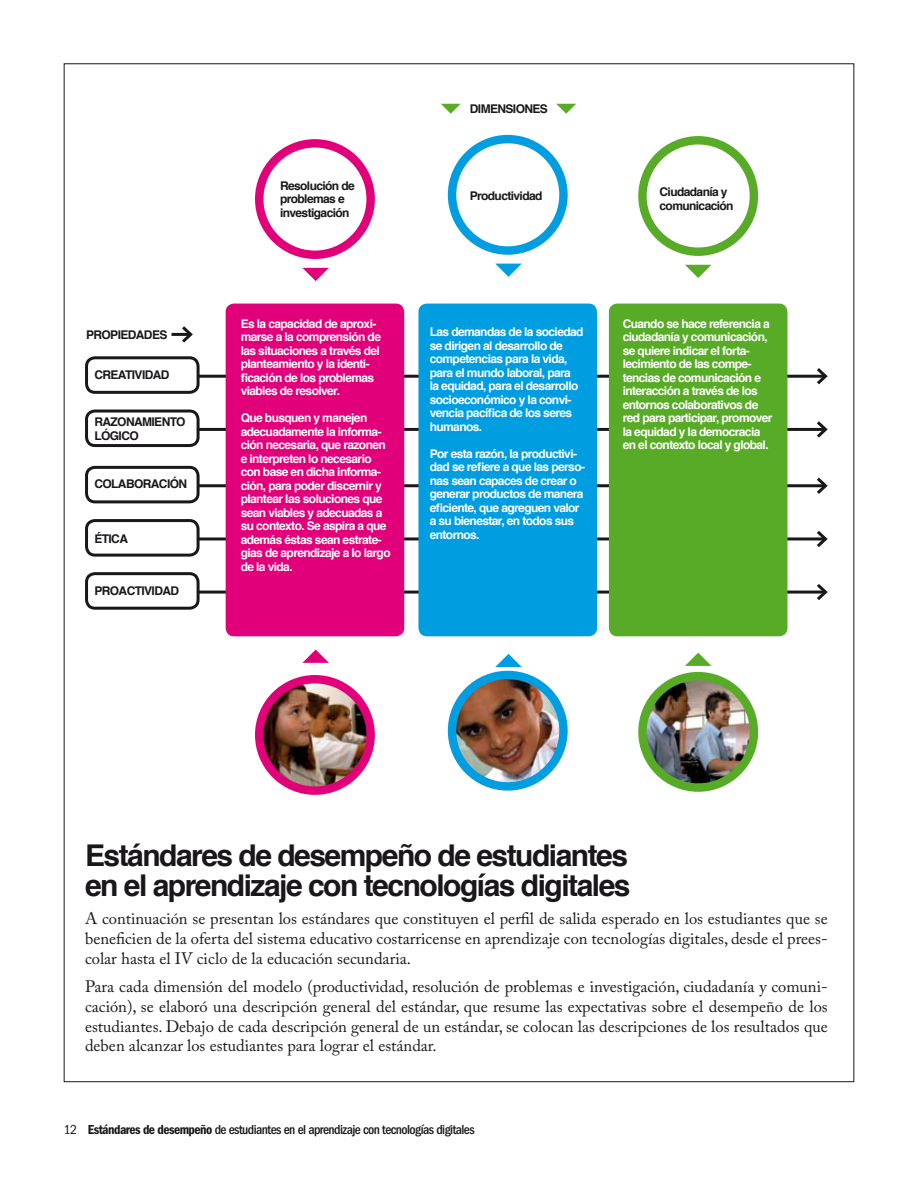
<style>
.page{position:relative;width:918px;height:1188px;background:#fff}
.page>*{position:absolute;margin:0;border:0;box-sizing:border-box;transform-origin:0 0}
.t1{font:700 30px/30px "Helvetica";letter-spacing:-.05em;color:#1a171b}
.t2{font:16.5px/19.8px "Adobe Caslon Pro";color:#1a171b;text-align:justify}
.t3{font:500 condensed 13.5px "Franklin Gothic";letter-spacing:-.04em;color:#1a171b}
.t4{font:700 12px/13.5px "Helvetica";letter-spacing:-.05em;color:#fff}
.t5{font:700 12px/13.5px "Helvetica";letter-spacing:-.05em;color:#1a171b}
.s1{font-weight:400}
.s2{font-weight:600}
</style>
<div class="page">
<hr style="left:198px;top:375px;width:628px;height:3px;background:#1a171b">
<svg style="left:814px;top:368px;width:14px;height:17px"></svg>
<hr style="left:198px;top:484px;width:628px;height:3px;background:#1a171b">
<svg style="left:814px;top:477px;width:14px;height:17px"></svg>
<hr style="left:198px;top:428px;width:628px;height:3px;background:#1a171b">
<svg style="left:814px;top:421px;width:14px;height:17px"></svg>
<hr style="left:198px;top:537px;width:628px;height:3px;background:#1a171b">
<svg style="left:814px;top:531px;width:14px;height:16px"></svg>
<hr style="left:198px;top:591px;width:628px;height:3px;background:#1a171b">
<svg style="left:814px;top:584px;width:14px;height:17px"></svg>
<div style="left:85px;top:356px;width:115px;height:38px;border:3px solid #1a171b;border-radius:9px"></div>
<div style="left:85px;top:466px;width:115px;height:37px;border:3px solid #1a171b;border-radius:9px"></div>
<div style="left:85px;top:410px;width:115px;height:37px;border:3px solid #1a171b;border-radius:9px"></div>
<div style="left:85px;top:519px;width:115px;height:38px;border:3px solid #1a171b;border-radius:9px"></div>
<div style="left:85px;top:572px;width:115px;height:38px;border:3px solid #1a171b;border-radius:9px"></div>
<div style="left:609px;top:304px;width:178px;height:332px;background:#58ab27;border-radius:9px"></div>
<div style="left:638px;top:136px;width:120px;height:120px;border:8px solid #58ab27;border-radius:50%"></div>
<svg style="left:685px;top:265px;width:26px;height:13px"></svg>
<img style="left:642px;top:676px;width:112px;height:112px;border-radius:56px">
<div style="left:638px;top:672px;width:120px;height:120px;border:8px solid #58ab27;border-radius:50%"></div>
<div style="left:418px;top:304px;width:179px;height:332px;background:#009ee0;border-radius:9px"></div>
<div style="left:448px;top:135px;width:120px;height:120px;border:8px solid #009ee0;border-radius:50%"></div>
<svg style="left:495px;top:264px;width:27px;height:13px"></svg>
<img style="left:452px;top:677px;width:111px;height:107px">
<div style="left:448px;top:671px;width:120px;height:120px;border:8px solid #009ee0;border-radius:50%"></div>
<svg style="left:495px;top:654px;width:27px;height:13px"></svg>
<svg style="left:685px;top:653px;width:26px;height:13px"></svg>
<svg style="left:556px;top:104px;width:20px;height:10px"></svg>
<svg style="left:441px;top:104px;width:20px;height:10px"></svg>
<hr style="left:171px;top:333px;width:20px;height:3px;background:#1a171b">
<svg style="left:179px;top:326px;width:14px;height:17px"></svg>
<div style="left:226px;top:304px;width:178px;height:332px;background:#e2007a;border-radius:9px"></div>
<div style="left:255px;top:139px;width:120px;height:120px;border:8px solid #e2007a;border-radius:50%"></div>
<svg style="left:302px;top:268px;width:27px;height:13px"></svg>
<img style="left:259px;top:679px;width:112px;height:112px;border-radius:56px">
<div style="left:255px;top:675px;width:120px;height:120px;border:8px solid #e2007a;border-radius:50%"></div>
<svg style="left:302px;top:650px;width:27px;height:13px"></svg>
<p class="t5" style="left:280px;top:179px;width:76px">Resolución de problemas e investigación</p>
<p class="t5" style="left:470px;top:102px;width:80px">DIMENSIONES</p>
<p class="t5" style="left:470px;top:190px;width:74px">Productividad</p>
<p class="t5" style="left:660px;top:186px;width:76px">Ciudadanía y comunicación</p>
<p class="t5" style="left:86px;top:328px;width:83px">PROPIEDADES</p>
<p class="t4" style="left:241px;top:317px;width:142px">Es la capacidad de aproxi&shy;marse a la comprensión de las situaciones a través del planteamiento y la identi&shy;ficación de los problemas viables de resolver.</p>
<p class="t4" style="left:241px;top:412px;width:151px">Que busquen y manejen adecuadamente la informa&shy;ción necesaria, que razonen e interpreten lo necesario con base en dicha informa&shy;ción, para poder discernir y plantear las soluciones que sean viables y adecuadas a su contexto. Se aspira a que además éstas sean estrate&shy;gias de aprendizaje a lo largo de la vida.</p>
<p class="t5" style="left:94px;top:368px;width:77px">CREATIVIDAD</p>
<p class="t5" style="left:94px;top:416px;width:93px">RAZONAMIENTO<br>LÓGICO</p>
<p class="t5" style="left:94px;top:478px;width:94px">COLABORACIÓN</p>
<p class="t5" style="left:94px;top:533px;width:35px">ÉTICA</p>
<p class="t5" style="left:94px;top:585px;width:86px">PROACTIVIDAD</p>
<p class="t4" style="left:430px;top:325px;width:155px">Las demandas de la sociedad se dirigen al desarrollo de competencias para la vida, para el mundo laboral, para<br>la equidad, para el desarrollo socioeconómico y la convi&shy;vencia pacífica de los seres humanos.</p>
<p class="t4" style="left:430px;top:447px;width:157px">Por esta razón, la productivi&shy;dad se refiere a que las perso&shy;nas sean capaces de crear o generar productos de manera eficiente, que agreguen valor a su bienestar, en todos sus entornos.</p>
<p class="t4" style="left:623px;top:317px;width:151px">Cuando se hace referencia a ciudadanía y comunicación, se quiere indicar el forta&shy;lecimiento de las compe&shy;tencias de comunicación e interacción a través de los entornos colaborativos de red para participar, promover la equidad y la democracia en el contexto local y global.</p>
<h1 class="t1" style="left:85px;top:841px;width:547px">Estándares de desempeño de estudiantes en el aprendizaje con tecnologías digitales</h1>
<p class="t2" style="left:85px;top:908px;width:744px">A continuación se presentan los estándares que constituyen el perfil de salida esperado en los estudiantes que se beneficien de la oferta del sistema educativo costarricense en aprendizaje con tecnologías digitales, desde el prees&shy;colar hasta el IV ciclo de la educación secundaria.</p>
<p class="t2" style="left:85px;top:976px;width:744px">Para cada dimensión del modelo (productividad, resolución de problemas e investigación, ciudadanía y comuni&shy;cación), se elaboró una descripción general del estándar, que resume las expectativas sobre el desempeño de los estudiantes. Debajo de cada descripción general de un estándar, se colocan las descripciones de los resultados que deben alcanzar los estudiantes para lograr el estándar.</p>
<p class="t3" style="left:64px;top:1122px;width:412px"><span class="s1">12</span> <span class="s2">Estándares de desempeño</span> de estudiantes en el aprendizaje con tecnologías digitales</p>
</div>
